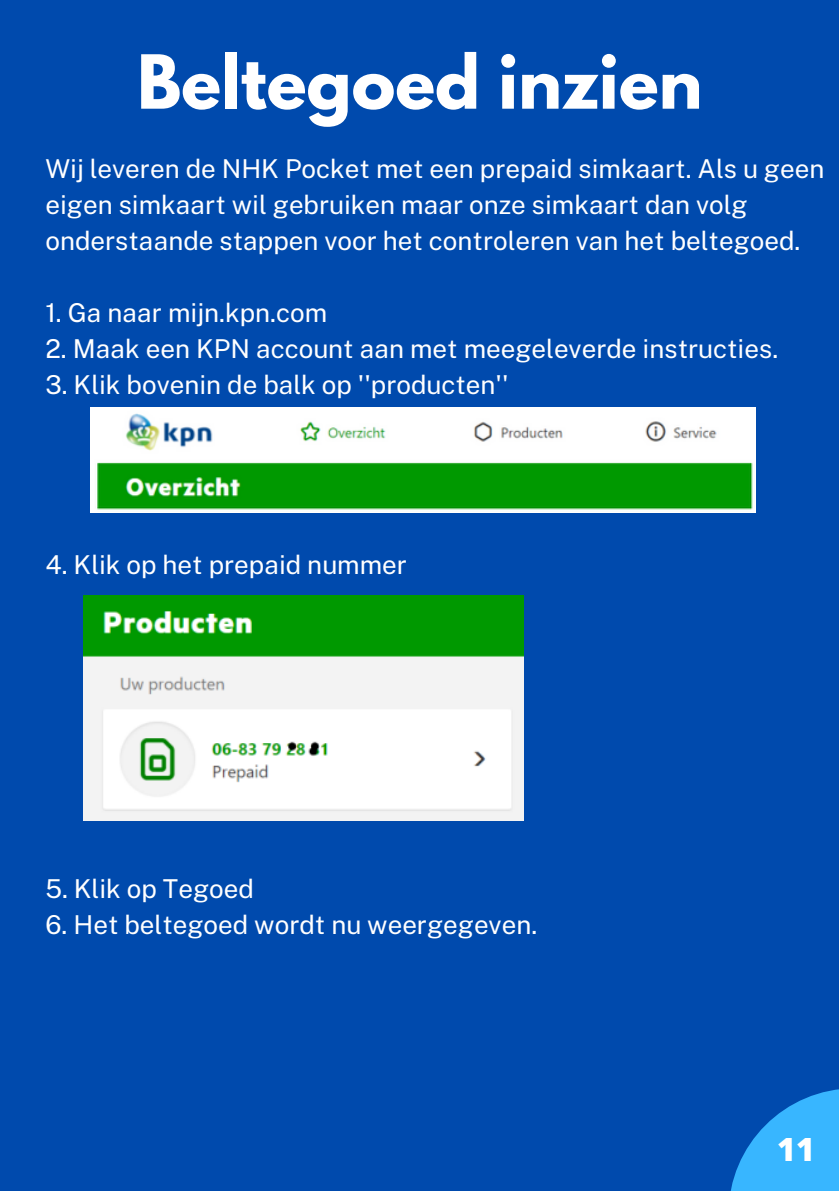
<style>
.page{position:relative;width:839px;height:1191px;background:#fff}
.page>*{position:absolute;margin:0;border:0;box-sizing:border-box;transform-origin:0 0}
.t1{font:700 66px "League Spartan";color:#fff}
.t2{font:800 32px "Open Sans";color:#fff}
.t3{font:26px/36px "Public Sans";color:#fff}
</style>
<div class="page">
<div style="left:0;top:0;width:838px;height:1191px;background:#004aad"></div>
<img style="left:91px;top:408px;width:664px;height:105px">
<img style="left:84px;top:595px;width:439px;height:225px">
<svg style="left:730px;top:1089px;width:108px;height:102px;fill:#38b6ff"></svg>
<h1 class="t1" style="left:137px;top:49px;width:566px">Beltegoed inzien</h1>
<p class="t3" style="left:45px;top:151px;width:780px">Wij leveren de NHK Pocket met een prepaid simkaart. Als u geen eigen simkaart wil gebruiken maar onze simkaart dan volg onderstaande stappen voor het controleren van het beltegoed.</p>
<p class="t3" style="left:45px;top:295px;width:283px">1. Ga naar mijn.kpn.com</p>
<p class="t3" style="left:45px;top:331px;width:734px">2. Maak een KPN account aan met meegeleverde instructies.</p>
<p class="t3" style="left:45px;top:367px;width:464px">3. Klik bovenin de balk op ''producten''</p>
<p class="t3" style="left:45px;top:547px;width:363px">4. Klik op het prepaid nummer</p>
<p class="t3" style="left:45px;top:871px;width:210px">5. Klik op Tegoed</p>
<p class="t3" style="left:45px;top:907px;width:493px">6. Het beltegoed wordt nu weergegeven.</p>
<p class="t2" style="left:777px;top:1126px;width:39px">11</p>
</div>
